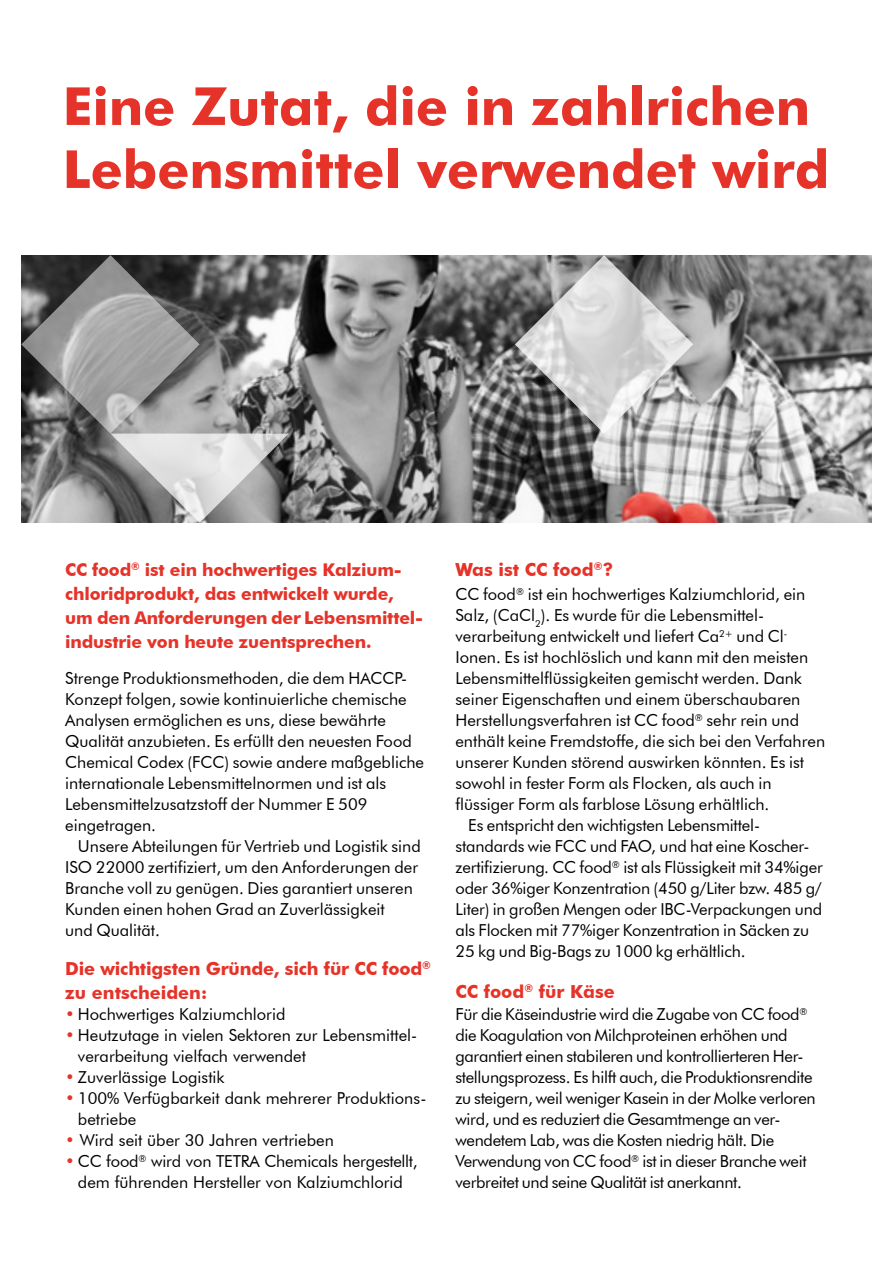
<style>
.page{position:relative;width:893px;height:1263px;background:#fff}
.page>*{position:absolute;margin:0;border:0;box-sizing:border-box;transform-origin:0 0}
.Rubrik_35_pkt{font:700 52.5px/63px "Futura BT";color:#e63329}
.Mellanrubrik{font:700 18px/24px "Futura BT";letter-spacing:-.005em;color:#e63329}
.Ingress_utan_stödras{font:700 17.55px/24px "Futura BT";letter-spacing:-.01em;color:#e63329}
.Brödtext_utan_stödra{font:16.5px/21px "Futura BT";color:#000}
.Brödtext_utan_stödra-2{font:16.5px/21px "Futura BT";letter-spacing:-.02em;color:#000}
.Brödtext_lista{font:16.5px/21px "Futura BT";color:#000}
.s1{color:#e63329}
</style>
<div class="page">
<img style="left:289px;top:255px;width:583px;height:268px">
<svg style="left:515px;top:255px;width:178px;height:179px;background:#adadad"></svg>
<svg style="left:21px;top:255px;width:268px;height:268px;background:#8a8a8a"></svg>
<p class="Rubrik_35_pkt" style="left:63px;top:74px;width:768px">Eine Zutat, die in zahlrichen<br>Lebensmittel verwendet wird</p>
<p class="Ingress_utan_stödras" style="left:65px;top:557px;width:359px">CC food<sup>®</sup> ist ein hochwertiges Kalzium&shy;chloridprodukt, das entwickelt wurde, um den Anforderungen der Lebensmittel&shy;industrie von heute zuentsprechen.</p>
<p class="Brödtext_utan_stödra" style="left:65px;top:668px;width:343px">Strenge Produktionsmethoden, die dem HACCP-</p>
<p class="Brödtext_utan_stödra" style="left:65px;top:689px;width:343px">Konzept folgen, sowie kontinuierliche chemische</p>
<p class="Brödtext_utan_stödra" style="left:65px;top:710px;width:322px">Analysen ermöglichen es uns, diese bewährte</p>
<p class="Brödtext_utan_stödra" style="left:65px;top:731px;width:360px">Qualität anzubieten. Es erfüllt den neuesten Food<br>Chemical Codex (FCC) sowie andere maßgebliche internationale Lebensmittelnormen und ist als</p>
<p class="Brödtext_utan_stödra" style="left:65px;top:794px;width:304px">Lebensmittelzusatzstoff der Nummer E 509</p>
<p class="Brödtext_utan_stödra" style="left:65px;top:815px;width:92px">eingetragen.</p>
<p class="Brödtext_utan_stödra" style="left:65px;top:836px;width:357px;text-indent:13px">Unsere Abteilungen für Vertrieb und Logistik sind ISO 22000 zertifiziert, um den Anforderungen der Branche voll zu genügen. Dies garantiert unseren Kunden einen hohen Grad an Zuverlässigkeit</p>
<p class="Brödtext_utan_stödra" style="left:65px;top:920px;width:96px">und Qualität.</p>
<p class="Mellanrubrik" style="left:65px;top:956px;width:367px">Die wichtigsten Gründe, sich für CC food<sup>® </sup>zu entscheiden:</p>
<p class="Brödtext_lista" style="left:65px;top:1004px;width:222px"><span class="s1">•</span> Hochwertiges Kalziumchlorid</p>
<p class="Brödtext_lista" style="left:65px;top:1025px;width:353px"><span class="s1">•</span> Heutzutage in vielen Sektoren zur Lebensmittel-</p>
<p class="Brödtext_lista" style="left:78px;top:1046px;width:230px">verarbeitung vielfach verwendet</p>
<p class="Brödtext_lista" style="left:65px;top:1067px;width:161px"><span class="s1">•</span> Zuverlässige Logistik</p>
<p class="Brödtext_lista" style="left:78px;top:1088px;width:350px;text-indent:-13px"><span class="s1">•</span> 100% Verfügbarkeit dank mehrerer Produktions&shy;betriebe</p>
<p class="Brödtext_lista" style="left:65px;top:1130px;width:270px"><span class="s1">•</span> Wird seit über 30 Jahren vertrieben</p>
<p class="Brödtext_lista" style="left:65px;top:1151px;width:354px;text-align:center"><span class="s1">•</span> CC food<sup>®</sup> wird von TETRA Chemicals hergestellt, dem führenden Hersteller von Kalziumchlorid</p>
<p class="Mellanrubrik" style="left:455px;top:557px;width:159px">Was ist CC food<sup>®</sup>?</p>
<p class="Brödtext_utan_stödra" style="left:455px;top:584px;width:351px">CC food<sup>®</sup> ist ein hochwertiges Kalziumchlorid, ein<br>Salz, (CaCl<sub>2</sub>). Es wurde für die Lebensmittel-</p>
<p class="Brödtext_utan_stödra" style="left:455px;top:626px;width:333px">verarbeitung entwickelt und liefert Ca<sup>2+</sup> und Cl<sup>-</sup></p>
<p class="Brödtext_utan_stödra" style="left:455px;top:647px;width:371px">Ionen. Es ist hochlöslich und kann mit den meisten Lebensmittelflüssigkeiten gemischt werden. Dank seiner Eigenschaften und einem überschaubaren Herstellungsverfahren ist CC food<sup>®</sup> sehr rein und enthält keine Fremdstoffe, die sich bei den Verfahren unserer Kunden störend auswirken könnten. Es ist sowohl in fester Form als Flocken, als auch in</p>
<p class="Brödtext_utan_stödra" style="left:455px;top:794px;width:315px">flüssiger Form als farblose Lösung erhältlich.</p>
<p class="Brödtext_utan_stödra" style="left:468px;top:815px;width:293px">Es entspricht den wichtigsten Lebensmittel-</p>
<p class="Brödtext_utan_stödra" style="left:455px;top:836px;width:356px">standards wie FCC und FAO, und hat eine Koscher-</p>
<p class="Brödtext_utan_stödra" style="left:455px;top:857px;width:369px">zertifizierung. CC food<sup>®</sup> ist als Flüssigkeit mit 34%iger oder 36%iger Konzentration (450 g/Liter bzw. 485 g/ Liter) in großen Mengen oder IBC-Verpackungen und als Flocken mit 77%iger Konzentration in Säcken zu 25 kg und Big-Bags zu 1000 kg erhältlich.</p>
<p class="Mellanrubrik" style="left:455px;top:979px;width:161px">CC food<sup>®</sup> für Käse</p>
<p class="Brödtext_utan_stödra-2" style="left:455px;top:1004px;width:362px">Für die Käseindustrie wird die Zugabe von CC food<sup>® </sup>die Koagulation von Milchproteinen erhöhen und garantiert einen stabileren und kontrollierteren Her&shy;stellungsprozess. Es hilft auch, die Produktionsrendite zu steigern, weil weniger Kasein in der Molke verloren wird, und es reduziert die Gesamtmenge an ver-</p>
<p class="Brödtext_utan_stödra-2" style="left:455px;top:1130px;width:353px">wendetem Lab, was die Kosten niedrig hält. Die<br>Verwendung von CC food<sup>®</sup> ist in dieser Branche weit verbreitet und seine Qualität ist anerkannt.</p>
</div>
